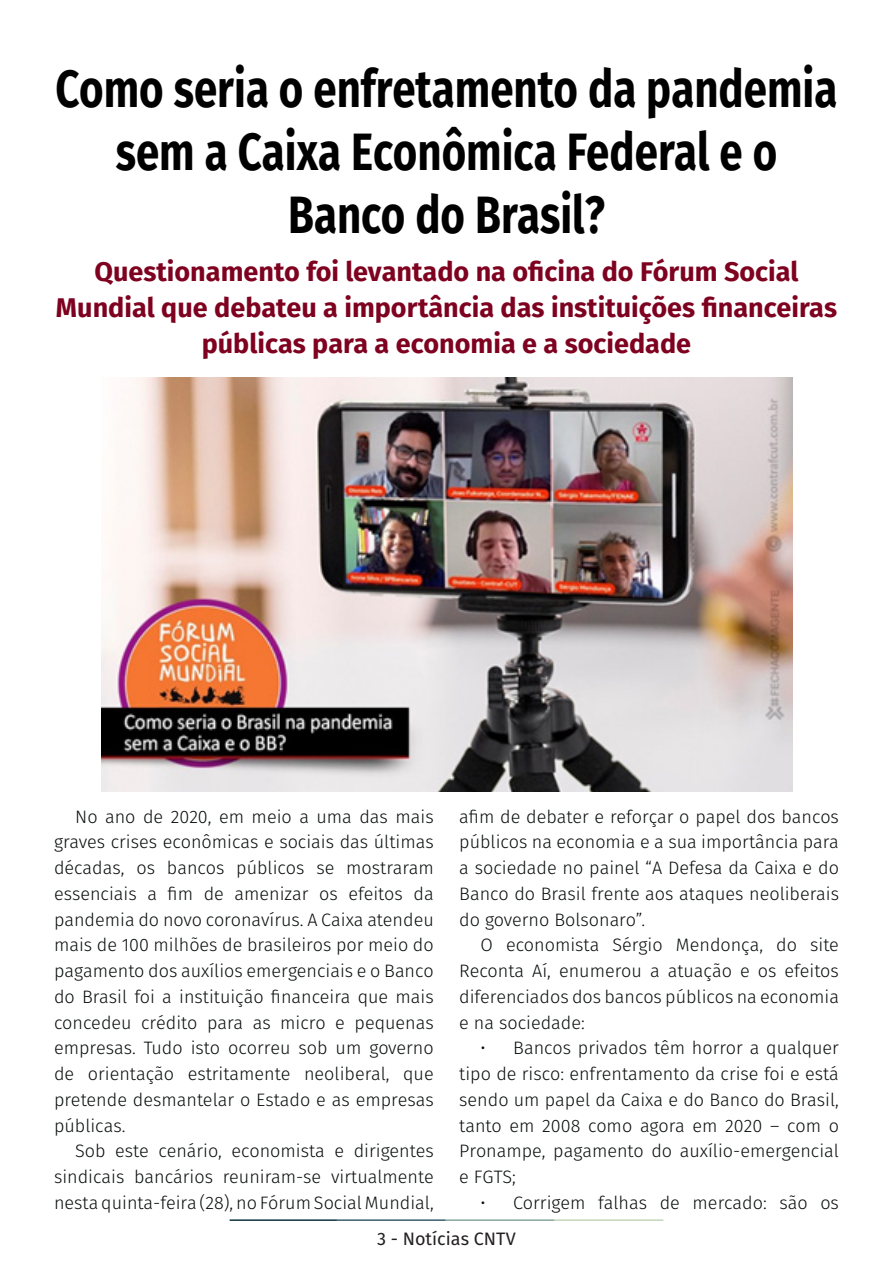
<style>
.page{position:relative;width:893px;height:1263px;background:#fff}
.page>*{position:absolute;margin:0;border:0;box-sizing:border-box;transform-origin:0 0}
.t1{font:700 52.5px/63px "Fira Sans";color:#000001;text-align:center;scale:.8 1}
.t2{font:700 27px/36px "Fira Sans";color:#7e0220;text-align:center}
.t3{font:300 18px/25.8px "Fira Sans";color:#080d0b;text-align:justify}
.t4{font:18px "Fira Sans";color:#231f20}
</style>
<div class="page">
<hr style="left:230px;top:1219px;width:107px;height:2px;background:#0e323f">
<hr style="left:337px;top:1219px;width:109px;height:2px;background:#3a5f6d">
<hr style="left:446px;top:1219px;width:109px;height:2px;background:#87a59a">
<hr style="left:555px;top:1219px;width:108px;height:2px;background:#c6d5b7">
<img style="left:102px;top:377px;width:690px;height:415px">
<p class="t1" style="left:56px;top:53px;width:979px">Como seria o enfretamento da pandemia sem a Caixa Econômica Federal e o<br>Banco do Brasil?</p>
<p class="t2" style="left:56px;top:252px;width:783px">Questionamento foi levantado na oficina do Fórum Social<br>Mundial que debateu a importância das instituições financeiras públicas para a economia e a sociedade</p>
<p class="t3" style="left:54px;top:803px;width:381px;text-indent:21px">No ano de 2020, em meio a uma das mais graves crises econômicas e sociais das últimas décadas, os bancos públicos se mostraram essenciais a fim de amenizar os efeitos da pandemia do novo coronavírus. A Caixa atendeu mais de 100 milhões de brasileiros por meio do pagamento dos auxílios emergenciais e o Banco do Brasil foi a instituição financeira que mais concedeu crédito para as micro e pequenas empresas. Tudo isto ocorreu sob um governo de orientação estritamente neoliberal, que pretende desmantelar o Estado e as empresas públicas.</p>
<p class="t3" style="left:54px;top:1138px;width:381px;text-indent:21px">Sob este cenário, economista e dirigentes sindicais bancários reuniram-se virtualmente nesta quinta-feira (28), no Fórum Social Mundial,</p>
<p class="t3" style="left:459px;top:803px;width:381px">afim de debater e reforçar o papel dos bancos públicos na economia e a sua importância para a sociedade no painel “A Defesa da Caixa e do Banco do Brasil frente aos ataques neoliberais do governo Bolsonaro”.</p>
<p class="t3" style="left:459px;top:932px;width:381px;text-indent:21px">O economista Sérgio Mendonça, do site Reconta Aí, enumerou a atuação e os efeitos diferenciados dos bancos públicos na economia e na sociedade:</p>
<p class="t3" style="left:459px;top:1035px;width:381px;text-indent:21px">• Bancos privados têm horror a qualquer tipo de risco: enfrentamento da crise foi e está sendo um papel da Caixa e do Banco do Brasil, tanto em 2008 como agora em 2020 – com o Pronampe, pagamento do auxílio-emergencial e FGTS;</p>
<p class="t3" style="left:480px;top:1190px;width:360px">• Corrigem falhas de mercado: são os</p>
<p class="t4" style="left:377px;top:1225px;width:140px">3 - Notícias CNTV</p>
</div>
